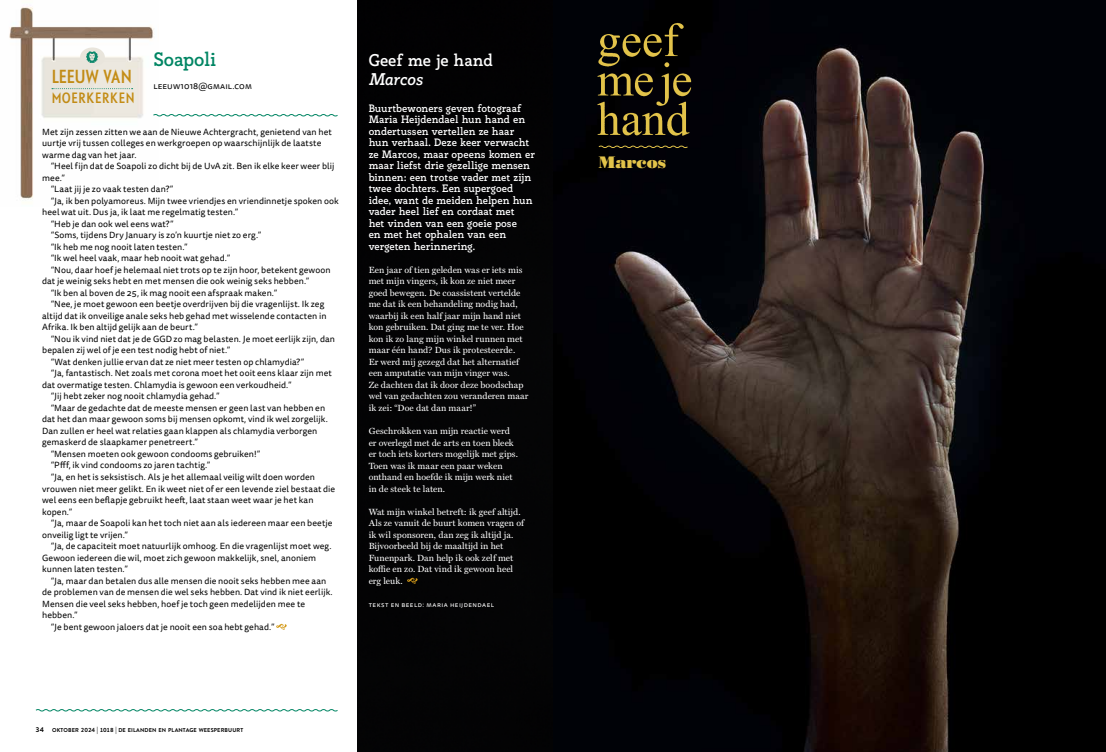
<style>
.page{position:relative;width:1106px;height:752px;background:#fff}
.page>*{position:absolute;margin:0;border:0;box-sizing:border-box;transform-origin:0 0}
.t1{font:700 19px "Rogliano";letter-spacing:-.01em;color:#008563}
.t2{font:16.8px "DTL Nobel TOT Con";letter-spacing:.01em;color:#d49b1a}
.t3{font:16.6px "Bodoni Poster";letter-spacing:-.005em;color:#e2c34a}
.t4{font:700 16.5px "Rogliano";letter-spacing:-.005em;color:#fff}
.t5{font:italic 700 16.5px "Rogliano";letter-spacing:-.015em;color:#fff}
.t6{font:13.3px "DTL Nobel TOT Con";letter-spacing:.055em;color:#d49b1a}
.t7{font:700 10.5px/11.5px "Rogliano";letter-spacing:-.005em;color:#fff}
.t8{font:9px/11.5px "Miller Text";letter-spacing:.01em;color:#fff}
.t9{font:8.9px/11.5px "Tisa Sans Pro";letter-spacing:.005em;color:#000}
.t10{font:7px "Tisa Sans Pro";letter-spacing:.07em;color:#fff}
.t11{font:700 5.6px "Brandon Grotesque";letter-spacing:.025em;color:#000}
.s1{font-size:7px}
.s2{font-size:6px}
</style>
<div class="page">
<img style="left:9px;top:7px;width:145px;height:193px">
<div style="left:80px;top:47px;width:25px;height:20px;background:#e9e5dc;border-radius:50%"></div>
<img style="left:86px;top:51px;width:17px;height:12px">
<svg style="left:52px;top:88px;width:81px;height:1px"></svg>
<img style="left:553px;top:0;width:553px;height:751px">
<svg style="left:598px;top:146px;width:90px;height:2px"></svg>
<img style="left:586px;top:0;width:115px;height:146px">
<svg style="left:276px;top:623px;width:11px;height:6px"></svg>
<svg style="left:153px;top:113px;width:185px;height:4px"></svg>
<svg style="left:35px;top:709px;width:303px;height:2px"></svg>
<div style="left:357px;top:0;width:196px;height:751px;background:#030304"></div>
<svg style="left:407px;top:577px;width:10px;height:6px"></svg>
<h2 class="t2" style="left:51px;top:65px;width:82px">LEEUW VAN</h2>
<h3 class="t6" style="left:51px;top:89px;width:85px">MOERKERKEN</h3>
<h1 class="t1" style="left:153px;top:46px;width:65px">Soapoli</h1>
<p class="t9" style="left:153px;top:80px;width:100px">leeuw1018@gmail.com</p>
<p class="t9" style="left:42px;top:126px;width:291px">Met zijn zessen zitten we aan de Nieuwe Achtergracht, genietend van het uurtje vrij tussen colleges en werkgroepen op waarschijnlijk de laatste warme dag van het jaar.</p>
<p class="t9" style="left:51px;top:160px;width:285px">“Heel fijn dat de Soapoli zo dicht bij de UvA zit. Ben ik elke keer weer blij</p>
<p class="t9" style="left:42px;top:172px;width:24px">mee.”</p>
<p class="t9" style="left:51px;top:183px;width:124px">“Laat jij je zo vaak testen dan?”</p>
<p class="t9" style="left:51px;top:195px;width:290px">“Ja, ik ben polyamoreus. Mijn twee vriendjes en vriendinnetje spoken ook</p>
<p class="t9" style="left:42px;top:206px;width:197px">heel wat uit. Dus ja, ik laat me regelmatig testen.”</p>
<p class="t9" style="left:51px;top:218px;width:124px">“Heb je dan ook wel eens wat?”</p>
<p class="t9" style="left:51px;top:229px;width:212px">“Soms, tijdens Dry January is zo’n kuurtje niet zo erg.”</p>
<p class="t9" style="left:51px;top:241px;width:138px">“Ik heb me nog nooit laten testen.”</p>
<p class="t9" style="left:51px;top:252px;width:181px">“Ik wel heel vaak, maar heb nooit wat gehad.”</p>
<p class="t9" style="left:51px;top:264px;width:281px">“Nou, daar hoef je helemaal niet trots op te zijn hoor, betekent gewoon</p>
<p class="t9" style="left:42px;top:275px;width:268px">dat je weinig seks hebt en met mensen die ook weinig seks hebben.”</p>
<p class="t9" style="left:51px;top:287px;width:228px">“Ik ben al boven de 25, ik mag nooit een afspraak maken.”</p>
<p class="t9" style="left:51px;top:298px;width:275px">“Nee, je moet gewoon een beetje overdrijven bij die vragenlijst. Ik zeg</p>
<p class="t9" style="left:42px;top:310px;width:286px">altijd dat ik onveilige anale seks heb gehad met wisselende contacten in</p>
<p class="t9" style="left:42px;top:321px;width:157px">Afrika. Ik ben altijd gelijk aan de beurt.”</p>
<p class="t9" style="left:51px;top:333px;width:286px">“Nou ik vind niet dat je de GGD zo mag belasten. Je moet eerlijk zijn, dan</p>
<p class="t9" style="left:42px;top:344px;width:189px">bepalen zij wel of je een test nodig hebt of niet.”</p>
<p class="t9" style="left:51px;top:356px;width:255px">“Wat denken jullie ervan dat ze niet meer testen op chlamydia?”</p>
<p class="t9" style="left:51px;top:367px;width:283px">“Ja, fantastisch. Net zoals met corona moet het ooit eens klaar zijn met</p>
<p class="t9" style="left:42px;top:379px;width:251px">dat overmatige testen. Chlamydia is gewoon een verkoudheid.”</p>
<p class="t9" style="left:51px;top:390px;width:170px">“Jij hebt zeker nog nooit chlamydia gehad.”</p>
<p class="t9" style="left:51px;top:402px;width:276px">“Maar de gedachte dat de meeste mensen er geen last van hebben en</p>
<p class="t9" style="left:42px;top:413px;width:287px">dat het dan maar gewoon soms bij mensen opkomt, vind ik wel zorgelijk.</p>
<p class="t9" style="left:42px;top:425px;width:277px">Dan zullen er heel wat relaties gaan klappen als chlamydia verborgen</p>
<p class="t9" style="left:42px;top:436px;width:157px">gemaskerd de slaapkamer penetreert.”</p>
<p class="t9" style="left:51px;top:448px;width:211px">“Mensen moeten ook gewoon condooms gebruiken!”</p>
<p class="t9" style="left:51px;top:459px;width:161px">“Pfff, ik vind condooms zo jaren tachtig.”</p>
<p class="t9" style="left:51px;top:471px;width:266px">“Ja, en het is seksistisch. Als je het allemaal veilig wilt doen worden</p>
<p class="t9" style="left:42px;top:482px;width:294px">vrouwen niet meer gelikt. En ik weet niet of er een levende ziel bestaat die</p>
<p class="t9" style="left:42px;top:494px;width:273px">wel eens een beflapje gebruikt heeft, laat staan weet waar je het kan</p>
<p class="t9" style="left:42px;top:505px;width:31px">kopen.”</p>
<p class="t9" style="left:51px;top:517px;width:283px">“Ja, maar de Soapoli kan het toch niet aan als iedereen maar een beetje</p>
<p class="t9" style="left:42px;top:528px;width:87px">onveilig ligt te vrijen.”</p>
<p class="t9" style="left:51px;top:540px;width:282px">“Ja, de capaciteit moet natuurlijk omhoog. En die vragenlijst moet weg.</p>
<p class="t9" style="left:42px;top:551px;width:275px">Gewoon iedereen die wil, moet zich gewoon makkelijk, snel, anoniem</p>
<p class="t9" style="left:42px;top:563px;width:87px">kunnen laten testen.”</p>
<p class="t9" style="left:51px;top:574px;width:277px">“Ja, maar dan betalen dus alle mensen die nooit seks hebben mee aan</p>
<p class="t9" style="left:42px;top:586px;width:292px">de problemen van de mensen die wel seks hebben. Dat vind ik niet eerlijk.</p>
<p class="t9" style="left:42px;top:597px;width:264px">Mensen die veel seks hebben, hoef je toch geen medelijden mee te</p>
<p class="t9" style="left:42px;top:609px;width:37px">hebben.”</p>
<p class="t9" style="left:51px;top:620px;width:225px">“Je bent gewoon jaloers dat je nooit een soa hebt gehad.”</p>
<h3 class="t4" style="left:369px;top:49px;width:126px">Geef me je hand</h3>
<h3 class="t5" style="left:369px;top:68px;width:56px">Marcos</h3>
<p class="t7" style="left:369px;top:102px;width:168px">Buurtbewoners geven fotograaf<br>Maria Heijdendael hun hand en ondertussen vertellen ze haar hun verhaal. Deze keer verwacht ze Marcos, maar opeens komen er maar liefst drie gezellige mensen binnen: een trotse vader met zijn twee dochters. Een supergoed idee, want de meiden helpen hun vader heel lief en cordaat met<br>het vinden van een goeie pose<br>en met het ophalen van een vergeten herinnering.</p>
<p class="t8" style="left:369px;top:264px;width:161px">Een jaar of tien geleden was er iets mis met mijn vingers, ik kon ze niet meer goed bewegen. De coassistent vertelde me dat ik een behandeling nodig had, waarbij ik een half jaar mijn hand niet kon gebruiken. Dat ging me te ver. Hoe kon ik zo lang mijn winkel runnen met maar één hand? Dus ik protesteerde.<br>Er werd mij gezegd dat het alternatief een amputatie van mijn vinger was.<br>Ze dachten dat ik door deze boodschap wel van gedachten zou veranderen maar ik zei: “Doe dat dan maar!”</p>
<p class="t8" style="left:369px;top:425px;width:151px">Geschrokken van mijn reactie werd er overlegd met de arts en toen bleek er toch iets korters mogelijk met gips.<br>Toen was ik maar een paar weken onthand en hoefde ik mijn werk niet in de steek te laten.</p>
<p class="t8" style="left:369px;top:505px;width:157px">Wat mijn winkel betreft: ik geef altijd.<br>Als ze vanuit de buurt komen vragen of ik wil sponsoren, dan zeg ik altijd ja.<br>Bijvoorbeeld bij de maaltijd in het<br>Funenpark. Dan help ik ook zelf met koffie en zo. Dat vind ik gewoon heel erg leuk.</p>
<p class="t10" style="left:369px;top:599px;width:127px">tekst en beeld: maria heijdendael</p>
<p class="t11" style="left:35px;top:725px;width:209px"><span class="s1">34</span> OKTOBER <span class="s2">2024</span> <span class="s1">|</span> <span class="s2">1018</span> <span class="s1">|</span> DE EILANDEN EN PLANTAGE WEESPERBUURT</p>
<h3 class="t3" style="left:599px;top:152px;width:69px">Marcos</h3>
</div>
